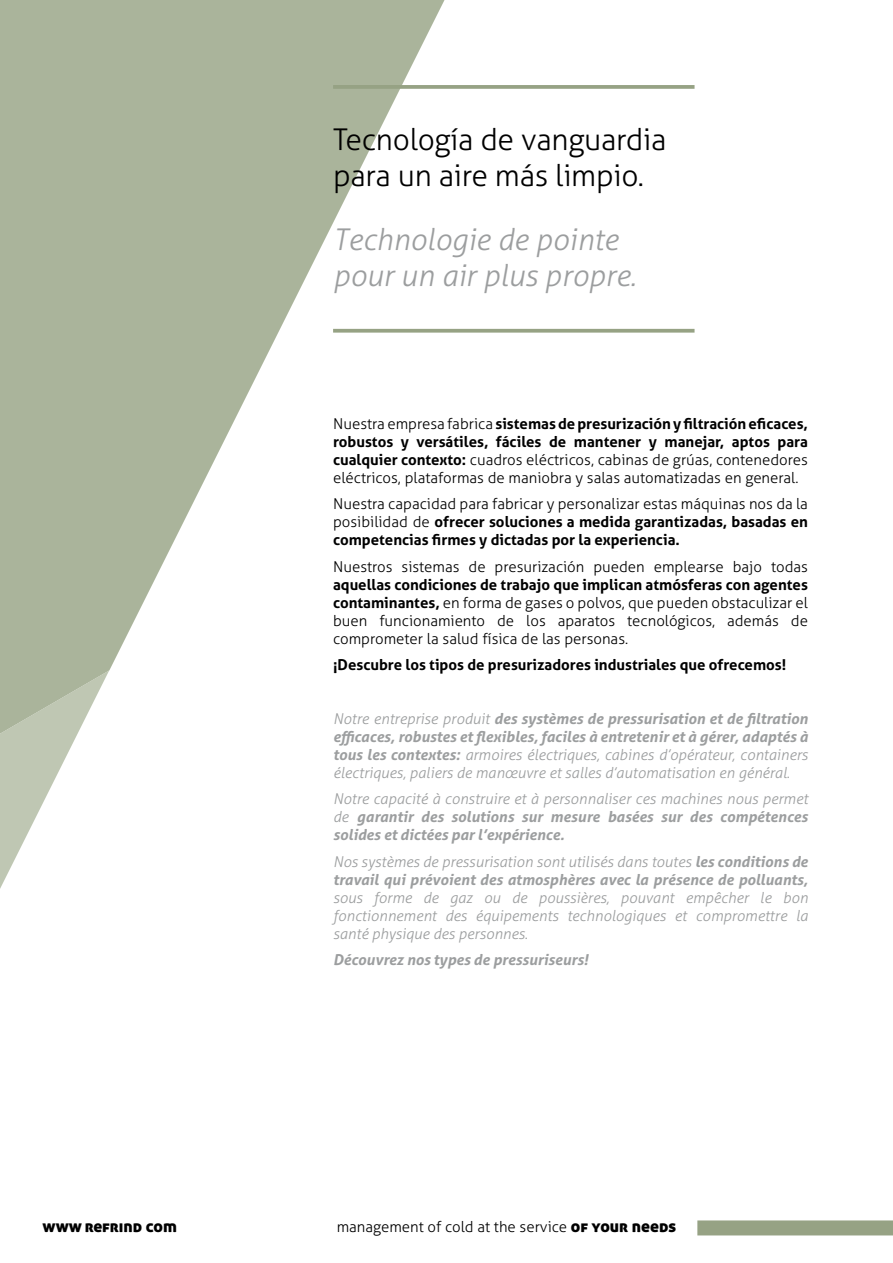
<style>
.page{position:relative;width:893px;height:1263px;background:#fff}
.page>*{position:absolute;margin:0;border:0;box-sizing:border-box;transform-origin:0 0}
.t1{font:300 30px/36px "Aller";letter-spacing:-.01em;color:#000}
.t2{font:italic 300 30px/36px "Aller";color:#9c9e9f}
.t3{font:16.5px "Aller Display";color:#000}
.t4{font:300 15px/18px "Aller";color:#000;text-align:justify}
.t5{font:italic 300 15px/18px "Aller";color:#9c9e9f;text-align:justify}
.t6{font:italic 700 15px/18px "Aller";color:#9c9e9f;text-align:justify}
.t7{font:700 15px/18px "Aller";color:#000;text-align:justify}
.s1{font-weight:700}
.s2{font-weight:300}
.s3{font-family:"Aller Display";font-weight:400;font-size:16.5px}
</style>
<div class="page">
<svg style="left:0;top:0;width:444px;height:671px;fill:#aab49b"></svg>
<svg style="left:0;top:670px;width:109px;height:219px"></svg>
<svg style="left:333px;top:329px;width:361px;height:4px"></svg>
<svg style="left:333px;top:85px;width:361px;height:4px"></svg>
<div style="left:697px;top:1220px;width:196px;height:15px;background:#96a284"></div>
<h1 class="t1" style="left:333px;top:121px;width:335px">Tecnología de vanguardia para un aire más limpio.</h1>
<h1 class="t2" style="left:333px;top:222px;width:304px">Technologie de pointe pour un air plus propre.</h1>
<p class="t4" style="left:333px;top:414px;width:476px">Nuestra empresa fabrica <span class="s1">sistemas de presurización y filtración eficaces, robustos y versátiles, fáciles de mantener y manejar, aptos para cualquier contexto:</span> cuadros eléctricos, cabinas de grúas, contenedores eléctricos, plataformas de maniobra y salas automatizadas en general.</p>
<p class="t7" style="left:333px;top:495px;width:476px"><span class="s2">Nuestra capacidad para fabricar y personalizar estas máquinas nos da la posibilidad de</span> ofrecer soluciones a medida garantizadas, basadas en competencias firmes y dictadas por la experiencia.</p>
<p class="t4" style="left:333px;top:557px;width:476px">Nuestros sistemas de presurización pueden emplearse bajo todas</p>
<p class="t4" style="left:333px;top:575px;width:476px"><span class="s1">aquellas condiciones de trabajo que implican atmósferas con agentes contaminantes,</span> en forma de gases o polvos, que pueden obstaculizar el buen funcionamiento de los aparatos tecnológicos, además de comprometer la salud física de las personas.</p>
<p class="t7" style="left:333px;top:656px;width:455px">¡Descubre los tipos de presurizadores industriales que ofrecemos!</p>
<p class="t5" style="left:333px;top:709px;width:476px">Notre entreprise produit <span class="s1">des systèmes de pressurisation et de filtration efficaces, robustes et flexibles, faciles à entretenir et à gérer, adaptés à tous les contextes:</span> armoires électriques, cabines d’opérateur, containers électriques, paliers de manœuvre et salles d’automatisation en général.</p>
<p class="t6" style="left:333px;top:790px;width:476px"><span class="s2">Notre capacité à construire et à personnaliser ces machines nous permet de</span> garantir des solutions sur mesure basées sur des compétences solides et dictées par l’expérience.</p>
<p class="t6" style="left:333px;top:852px;width:476px"><span class="s2">Nos systèmes de pressurisation sont utilisés dans toutes</span> les conditions de travail qui prévoient des atmosphères avec la présence de polluants,</p>
<p class="t5" style="left:333px;top:888px;width:476px">sous forme de gaz ou de poussières, pouvant empêcher le bon fonctionnement des équipements technologiques et compromettre la santé physique des personnes.</p>
<p class="t6" style="left:333px;top:951px;width:256px">Découvrez nos types de pressuriseurs!</p>
<p class="t3" style="left:43px;top:1216px;width:136px">www refrind com</p>
<p class="t4" style="left:337px;top:1218px;width:341px">management of cold at the service <span class="s3">of your needs</span></p>
</div>
